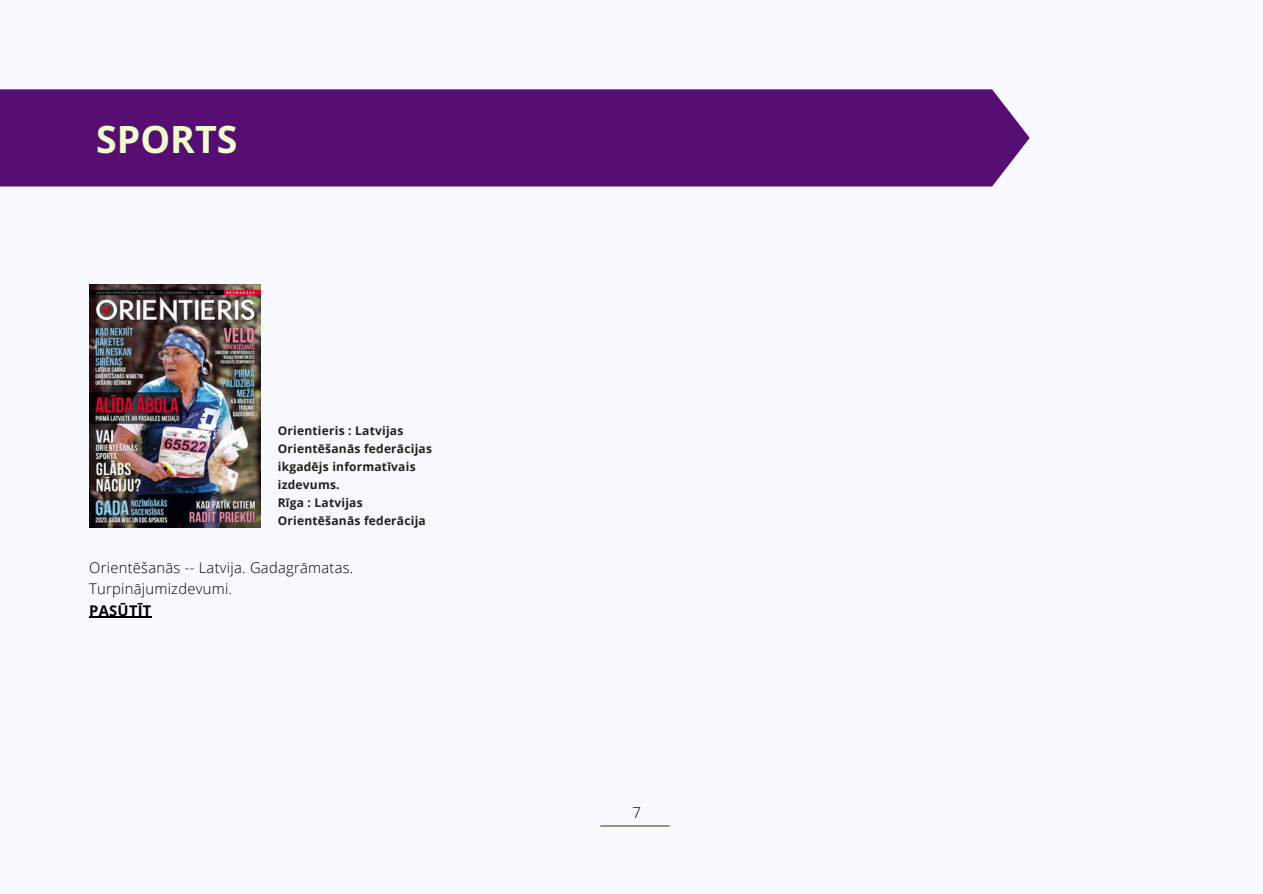
<style>
.page{position:relative;width:1263px;height:894px;background:#fff}
.page>*{position:absolute;margin:0;border:0;box-sizing:border-box;transform-origin:0 0}
.t1{font:700 37.5px "Open Sans";color:#edffcc}
.t2{font:300 15px "Open Sans";color:#000}
.t3{font:300 14.7px/21.3px "Open Sans";letter-spacing:.02em;color:#000}
.t4{font:700 12px/18px "Open Sans";letter-spacing:.02em;color:#22201b}
.s1{font-weight:700}
</style>
<div class="page">
<div style="left:0;top:0;width:1263px;height:893px;background:#f8f8ff"></div>
<div style="left:0;top:89px;width:1029px;height:97px;background:#570e72"></div>
<hr style="left:600px;top:825px;width:70px;height:1px;background:#3b5704">
<img style="left:89px;top:284px;width:171px;height:243px">
<hr style="left:89px;top:616px;width:63px;height:1px;background:#000">
<p class="t1" style="left:96px;top:112px;width:143px">SPORTS</p>
<h2 class="t4" style="left:278px;top:421px;width:156px">Orientieris : Latvijas<br>Orientēšanās federācijas ikgadējs informatīvais izdevums.</h2>
<p class="t4" style="left:278px;top:493px;width:149px">Rīga : Latvijas<br>Orientēšanās federācija</p>
<p class="t3" style="left:89px;top:556px;width:266px">Orientēšanās -- Latvija. Gadagrāmatas.<br>Turpinājumizdevumi.<br><span class="s1">PASŪTĪT</span></p>
<p class="t2" style="left:632px;top:801px;width:10px">7</p>
</div>
